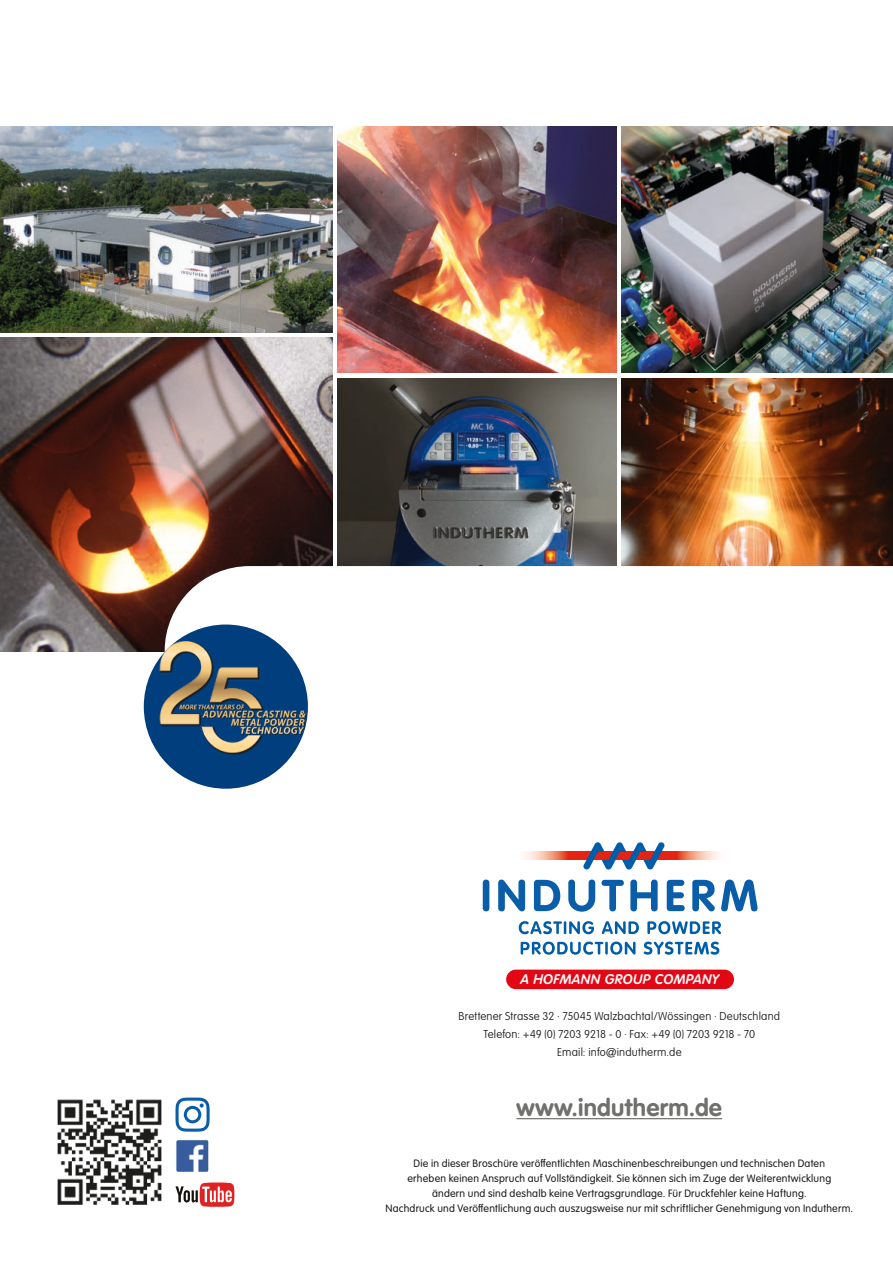
<style>
.page{position:relative;width:893px;height:1263px;background:#fff}
.page>*{position:absolute;margin:0;border:0;box-sizing:border-box;transform-origin:0 0}
.t1{font:700 24px "VAG Rounded Next";letter-spacing:.015em;color:#70706f}
.t2{font:italic 600 13.8px "VAG Rounded Next";letter-spacing:.03em;color:#fff}
.t3{font:300 11.25px/18px "VAG Rounded Next";letter-spacing:.015em;color:#1d1d1b;text-align:center}
.t4{font:10.5px/15px "VAG Rounded Next";letter-spacing:.02em;color:#1d1d1b;text-align:center}
</style>
<div class="page">
<hr style="left:517px;top:1118px;width:205px;height:1px;background:#70706f">
<img style="left:57px;top:1099px;width:105px;height:106px">
<img style="left:176px;top:1139px;width:33px;height:33px">
<img style="left:0;top:126px;width:332px;height:206px">
<img style="left:338px;top:126px;width:279px;height:247px">
<img style="left:338px;top:378px;width:279px;height:188px">
<img style="left:622px;top:126px;width:271px;height:247px">
<img style="left:622px;top:378px;width:271px;height:188px">
<img style="left:0;top:337px;width:332px;height:314px">
<svg style="left:165px;top:566px;width:728px;height:85px"></svg>
<svg style="left:176px;top:1182px;width:58px;height:25px"></svg>
<svg style="left:176px;top:1097px;width:34px;height:35px"></svg>
<div style="left:144px;top:624px;width:164px;height:165px;background:#003e7d;border-radius:50%"></div>
<img style="left:155px;top:639px;width:155px;height:121px">
<img style="left:525px;top:852px;width:194px;height:8px">
<svg style="left:582px;top:842px;width:84px;height:28px"></svg>
<div style="left:506px;top:969px;width:228px;height:20px;background:#e30614;border-radius:10px"></div>
<svg style="left:519px;top:921px;width:75px;height:13px"></svg>
<svg style="left:602px;top:921px;width:37px;height:13px"></svg>
<svg style="left:647px;top:921px;width:74px;height:13px"></svg>
<svg style="left:521px;top:941px;width:114px;height:14px"></svg>
<svg style="left:644px;top:941px;width:75px;height:14px"></svg>
<div style="left:483px;top:879px;width:6px;height:32px;background:#095da9;border-radius:3px"></div>
<svg style="left:498px;top:879px;width:27px;height:32px"></svg>
<svg style="left:534px;top:880px;width:26px;height:31px"></svg>
<svg style="left:568px;top:879px;width:27px;height:33px"></svg>
<svg style="left:601px;top:880px;width:23px;height:31px"></svg>
<svg style="left:630px;top:879px;width:28px;height:32px"></svg>
<svg style="left:667px;top:880px;width:18px;height:31px"></svg>
<svg style="left:692px;top:880px;width:23px;height:31px"></svg>
<svg style="left:721px;top:879px;width:37px;height:32px"></svg>
<h2 class="t2" style="left:520px;top:970px;width:200px">A HOFMANN GROUP COMPANY</h2>
<p class="t3" style="left:459px;top:1008px;width:323px">Brettener Strasse 32 · 75045 Walzbachtal/Wössingen · Deutschland<br>Telefon: +49 (0) 7203 9218 - 0 · Fax: +49 (0) 7203 9218 - 70<br>Email: info@indutherm.de</p>
<h1 class="t1" style="left:517px;top:1092px;width:207px">www.indutherm.de</h1>
<p class="t4" style="left:385px;top:1156px;width:469px">Die in dieser Broschüre veröffentlichten Maschinenbeschreibungen und technischen Daten<br>erheben keinen Anspruch auf Vollständigkeit. Sie können sich im Zuge der Weiterentwicklung<br>ändern und sind deshalb keine Vertragsgrundlage. Für Druckfehler keine Haftung.<br>Nachdruck und Veröffentlichung auch auszugsweise nur mit schriftlicher Genehmigung von Indutherm.</p>
</div>
